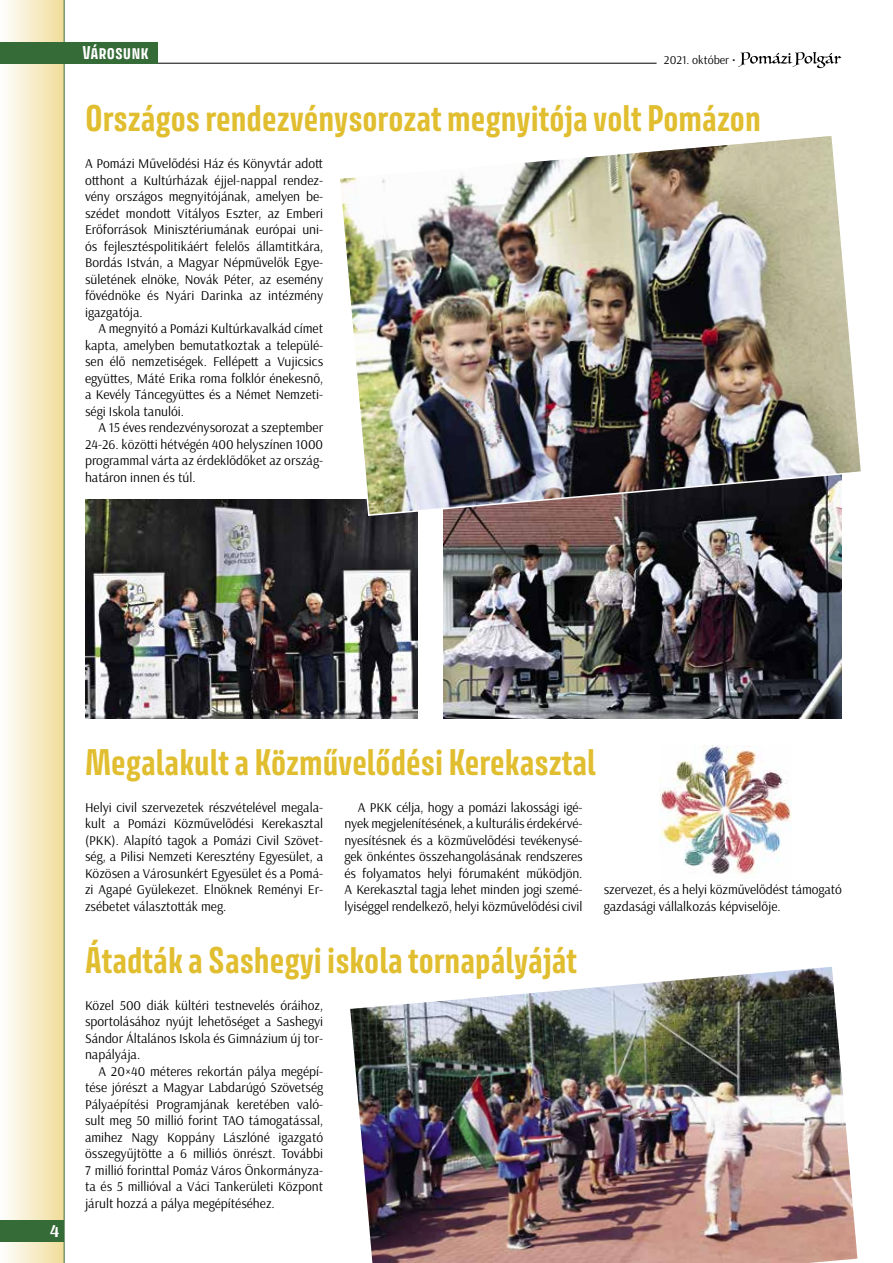
<style>
.page{position:relative;width:893px;height:1263px;background:#fff}
.page>*{position:absolute;margin:0;border:0;box-sizing:border-box;transform-origin:0 0}
.t1{font:700 33px "Avory I Latn";color:#e1be2f}
.t2{font:700 18px "Arsenal";color:#fff}
.t3{font:700 16.5px "Avory I Latn";color:#fff}
.t4{font:13.5px/16.5px "Arsenal";color:#000;text-align:justify}
.t5{font:12px "Arsenal";color:#000}
</style>
<div class="page">
<div style="left:0;top:0;width:64px;height:1263px;background:linear-gradient(to right,#fffeff,#f1de9b)"></div>
<hr style="left:64px;top:0;width:1px;height:1263px;background:#356b36">
<div style="left:0;top:1220px;width:64px;height:22px;background:#356b36"></div>
<hr style="left:156px;top:63px;width:501px;height:1px;background:#000">
<svg style="left:738px;top:52px;width:103px;height:16px"></svg>
<div style="left:0;top:42px;width:157px;height:21px;background:#356b36"></div>
<img style="left:350px;top:967px;width:507px;height:296px">
<img style="left:444px;top:517px;width:397px;height:202px">
<img style="left:85px;top:499px;width:332px;height:220px">
<img style="left:659px;top:746px;width:132px;height:128px">
<img style="left:338px;top:136px;width:523px;height:381px">
<p class="t3" style="left:82px;top:42px;width:68px">Városunk</p>
<p class="t5" style="left:664px;top:52px;width:73px">2021. október •</p>
<h1 class="t1" style="left:85px;top:97px;width:677px">Országos rendezvénysorozat megnyitója volt Pomázon</h1>
<p class="t4" style="left:85px;top:155px;width:240px">A Pomázi Művelődési Ház és Könyvtár adott otthont a Kultúrházak éjjel-nappal rendez&shy;vény országos megnyitójának, amelyen be&shy;szédet mondott Vitályos Eszter, az Emberi Erőforrások Minisztériumának európai uni&shy;ós fejlesztéspolitikáért felelős államtitkára, Bordás István, a Magyar Népművelők Egye&shy;sületének elnöke, Novák Péter, az esemény fővédnöke és Nyári Darinka az intézmény igazgatója.</p>
<p class="t4" style="left:85px;top:320px;width:240px;text-indent:14px">A megnyitó a Pomázi Kultúrkavalkád címet kapta, amelyben bemutatkoztak a települé&shy;sen élő nemzetiségek. Fellépett a Vujicsics együttes, Máté Erika roma folklór énekesnő, a Kevély Táncegyüttes és a Német Nemzeti&shy;ségi Iskola tanulói.</p>
<p class="t4" style="left:85px;top:419px;width:240px;text-indent:14px">A 15 éves rendezvénysorozat a szeptember 24-26. közötti hétvégén 400 helyszínen 1000 programmal várta az érdeklődőket az ország&shy;határon innen és túl.</p>
<h2 class="t2" style="left:50px;top:1220px;width:11px">4</h2>
<h1 class="t1" style="left:85px;top:741px;width:512px">Megalakult a Közművelődési Kerekasztal</h1>
<p class="t4" style="left:85px;top:799px;width:240px">Helyi civil szervezetek részvételével megala&shy;kult a Pomázi Közművelődési Kerekasztal (PKK). Alapító tagok a Pomázi Civil Szövet&shy;ség, a Pilisi Nemzeti Keresztény Egyesület, a Közösen a Városunkért Egyesület és a Pomá&shy;zi Agapé Gyülekezet. Elnöknek Reményi Er&shy;zsébetet választották meg.</p>
<p class="t4" style="left:344px;top:799px;width:240px;text-indent:14px">A PKK célja, hogy a pomázi lakossági igé&shy;nyek megjelenítésének, a kulturális érdekérvé&shy;nyesítésnek és a közművelődési tevékenysé&shy;gek önkéntes összehangolásának rendszeres és folyamatos helyi fórumaként működjön.<br>A Kerekasztal tagja lehet minden jogi szemé&shy;lyiséggel rendelkező, helyi közművelődési civil</p>
<p class="t4" style="left:604px;top:881px;width:240px">szervezet, és a helyi közművelődést támogató gazdasági vállalkozás képviselője.</p>
<h1 class="t1" style="left:85px;top:939px;width:494px">Átadták a Sashegyi iskola tornapályáját</h1>
<p class="t4" style="left:85px;top:997px;width:240px">Közel 500 diák kültéri testnevelés óráihoz, sportolásához nyújt lehetőséget a Sashegyi Sándor Általános Iskola és Gimnázium új tor&shy;napályája.</p>
<p class="t4" style="left:85px;top:1063px;width:240px;text-indent:14px">A 20×40 méteres rekortán pálya megépí&shy;tése jórészt a Magyar Labdarúgó Szövetség Pályaépítési Programjának keretében való&shy;sult meg 50 millió forint TAO támogatással, amihez Nagy Koppány Lászlóné igazgató összegyűjtötte a 6 milliós önrészt. További 7 millió forinttal Pomáz Város Önkormányza&shy;ta és 5 millióval a Váci Tankerületi Központ járult hozzá a pálya megépítéséhez.</p>
</div>
